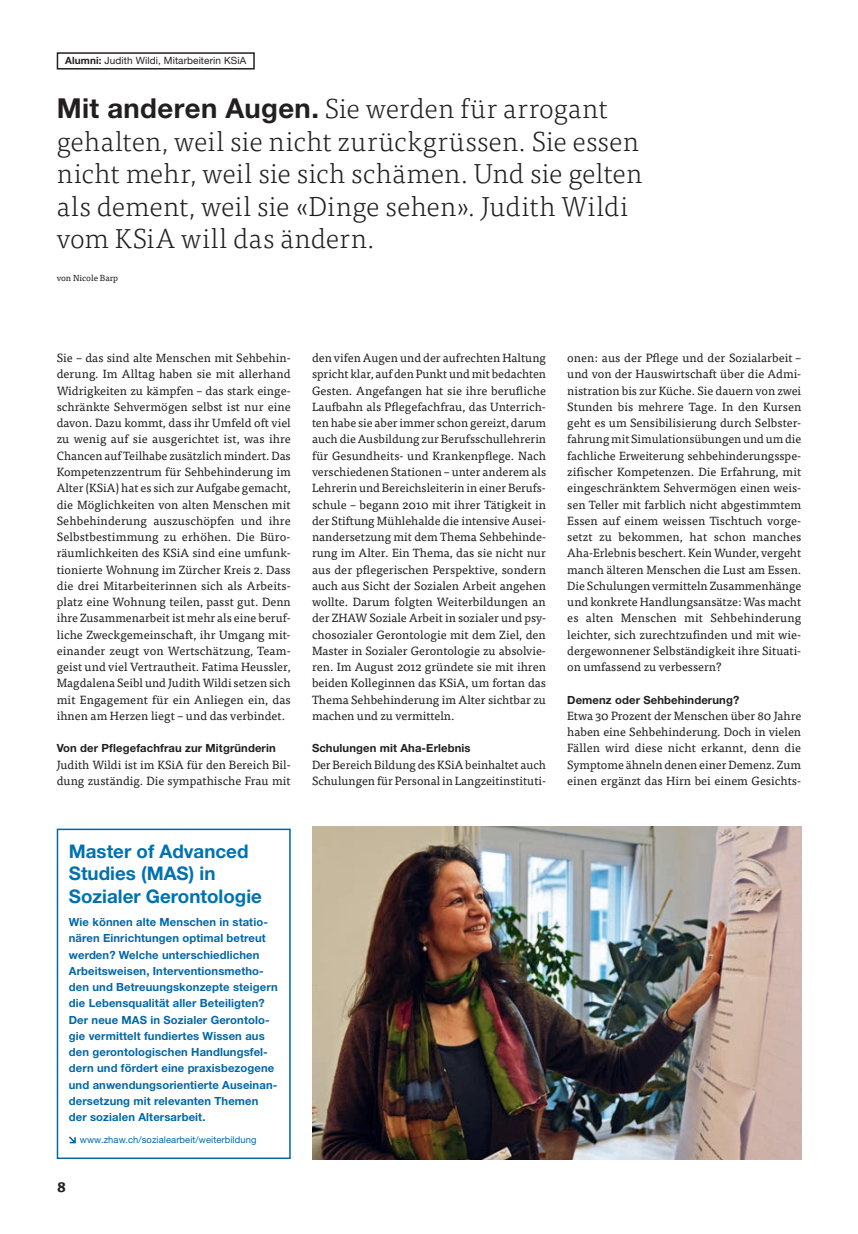
<style>
.page{position:relative;width:858px;height:1234px;background:#fff}
.page>*{position:absolute;margin:0;border:0;box-sizing:border-box;transform-origin:0 0}
.t1{font:300 27.5px/32.5px "Tisa OT";letter-spacing:.005em;color:#231f20}
.t2{font:700 18.75px/22.5px "Helvetica Neue LT Std";color:#0072b0}
.t3{font:700 15px "Tisa OT";color:#231f20}
.t4{font:11.88px/16.2px "Tisa OT";color:#231f20;text-align:justify}
.t5{font:700 11.25px/16.2px "Helvetica Neue LT Std";letter-spacing:.01em;color:#0068a9}
.t6{font:700 11.25px "Helvetica Neue LT Std";letter-spacing:.01em;color:#231f20}
.t7{font:10px "Helvetica Neue LT Std";letter-spacing:.01em;color:#231f20}
.t8{font:9.38px "Helvetica Neue LT Std";letter-spacing:.01em;color:#0068a9}
.t9{font:8.75px "Tisa OT";color:#231f20}
.s1{font-weight:700}
.s2{font-family:"Helvetica Neue LT Std";font-weight:700}
</style>
<div class="page">
<div style="left:57px;top:52px;width:198px;height:17px;border:2px solid #231f20"></div>
<img style="left:312px;top:826px;width:489px;height:332px">
<svg style="left:69px;top:1136px;width:7px;height:6px"></svg>
<div style="left:57px;top:828px;width:234px;height:330px;border:2px solid #0068a9"></div>
<p class="t7" style="left:65px;top:55px;width:182px"><span class="s1">Alumni:</span> Judith Wildi, Mitarbeiterin KSiA</p>
<h1 class="t1" style="left:57px;top:93px;width:587px"><span class="s2">Mit anderen Augen.</span> Sie werden für arrogant gehalten, weil sie nicht zurückgrüssen. Sie essen nicht mehr, weil sie sich schämen. Und sie gelten als dement, weil sie «Dinge sehen». Judith Wildi vom KSiA will das ändern.</h1>
<p class="t9" style="left:57px;top:272px;width:63px">von Nicole Barp</p>
<p class="t4" style="left:57px;top:350px;width:236px">Sie – das sind alte Menschen mit Sehbehin&shy;derung. Im Alltag haben sie mit allerhand Widrigkeiten zu kämpfen – das stark einge&shy;schränkte Sehvermögen selbst ist nur eine davon. Dazu kommt, dass ihr Umfeld oft viel zu wenig auf sie ausgerichtet ist, was ihre Chancen auf Teilhabe zusätzlich mindert. Das Kompetenzzentrum für Sehbehinderung im Alter (KSiA) hat es sich zur Aufgabe gemacht, die Möglichkeiten von alten Menschen mit Sehbehinderung auszuschöpfen und ihre Selbstbestimmung zu erhöhen. Die Büro&shy;räumlichkeiten des KSiA sind eine umfunk&shy;tionierte Wohnung im Zürcher Kreis 2. Dass die drei Mitarbeiterinnen sich als Arbeits&shy;platz eine Wohnung teilen, passt gut. Denn ihre Zusammenarbeit ist mehr als eine beruf&shy;liche Zweckgemeinschaft, ihr Umgang mit&shy;einander zeugt von Wertschätzung, Team&shy;geist und viel Vertrautheit. Fatima Heussler, Magdalena Seibl und Judith Wildi setzen sich mit Engagement für ein Anliegen ein, das ihnen am Herzen liegt – und das verbindet.</p>
<p class="t6" style="left:57px;top:741px;width:220px">Von der Pflegefachfrau zur Mitgründerin</p>
<p class="t4" style="left:57px;top:756px;width:235px">Judith Wildi ist im KSiA für den Bereich Bil&shy;dung zuständig. Die sympathische Frau mit</p>
<p class="t4" style="left:312px;top:350px;width:236px">den vifen Augen und der aufrechten Haltung spricht klar, auf den Punkt und mit bedachten Gesten. Angefangen hat sie ihre berufliche Laufbahn als Pflegefachfrau, das Unterrich&shy;ten habe sie aber immer schon gereizt, darum auch die Ausbildung zur Berufsschullehrerin für Gesundheits- und Krankenpflege. Nach verschiedenen Stationen – unter anderem als Lehrerin und Bereichsleiterin in einer Berufs&shy;schule – begann 2010 mit ihrer Tätigkeit in der Stiftung Mühlehalde die intensive Ausei&shy;nandersetzung mit dem Thema Sehbehinde&shy;rung im Alter. Ein Thema, das sie nicht nur aus der pflegerischen Perspektive, sondern auch aus Sicht der Sozialen Arbeit angehen wollte. Darum folgten Weiterbildungen an der ZHAW Soziale Arbeit in sozialer und psy&shy;chosozialer Gerontologie mit dem Ziel, den Master in Sozialer Gerontologie zu absolvie&shy;ren. Im August 2012 gründete sie mit ihren beiden Kolleginnen das KSiA, um fortan das Thema Sehbehinderung im Alter sichtbar zu machen und zu vermitteln.</p>
<p class="t6" style="left:312px;top:741px;width:160px">Schulungen mit Aha-Erlebnis</p>
<p class="t4" style="left:312px;top:756px;width:235px">Der Bereich Bildung des KSiA beinhaltet auch<br>Schulungen für Personal in Langzeitinstituti-</p>
<p class="t4" style="left:567px;top:350px;width:235px">onen: aus der Pflege und der Sozialarbeit – und von der Hauswirtschaft über die Admi&shy;nistration bis zur Küche. Sie dauern von zwei Stunden bis mehrere Tage. In den Kursen geht es um Sensibilisierung durch Selbster&shy;fahrung mit Simulationsübungen und um die fachliche Erweiterung sehbehinderungsspe&shy;zifischer Kompetenzen. Die Erfahrung, mit eingeschränktem Sehvermögen einen weis&shy;sen Teller mit farblich nicht abgestimmtem Essen auf einem weissen Tischtuch vorge&shy;setzt zu bekommen, hat schon manches Aha-Erlebnis beschert. Kein Wunder, vergeht manch älteren Menschen die Lust am Essen.<br>Die Schulungen vermitteln Zusammenhänge und konkrete Handlungsansätze: Was macht es alten Menschen mit Sehbehinderung leichter, sich zurechtzufinden und mit wie&shy;dergewonnener Selbständigkeit ihre Situati&shy;on umfassend zu verbessern?</p>
<p class="t6" style="left:567px;top:692px;width:173px">Demenz oder Sehbehinderung?</p>
<p class="t4" style="left:567px;top:707px;width:235px">Etwa 30 Prozent der Menschen über 80 Jahre haben eine Sehbehinderung. Doch in vielen Fällen wird diese nicht erkannt, denn die Symptome ähneln denen einer Demenz. Zum einen ergänzt das Hirn bei einem Gesichts-</p>
<h2 class="t2" style="left:69px;top:839px;width:194px">Master of Advanced<br>Studies (MAS) in<br>Sozialer Gerontologie</h2>
<p class="t5" style="left:69px;top:913px;width:210px">Wie können alte Menschen in statio&shy;nären Einrichtungen optimal betreut werden? Welche unterschiedlichen Arbeitsweisen, Interventionsmetho&shy;den und Betreuungskonzepte steigern die Lebensqualität aller Beteiligten?<br>Der neue MAS in Sozialer Gerontolo&shy;gie vermittelt fundiertes Wissen aus den gerontologischen Handlungsfel&shy;dern und fördert eine praxisbezogene und anwendungsorientierte Auseinan&shy;dersetzung mit relevanten Themen der sozialen Altersarbeit.</p>
<p class="t8" style="left:80px;top:1134px;width:178px">www.zhaw.ch/sozialearbeit/weiterbildung</p>
<p class="t3" style="left:57px;top:1176px;width:11px">8</p>
</div>
